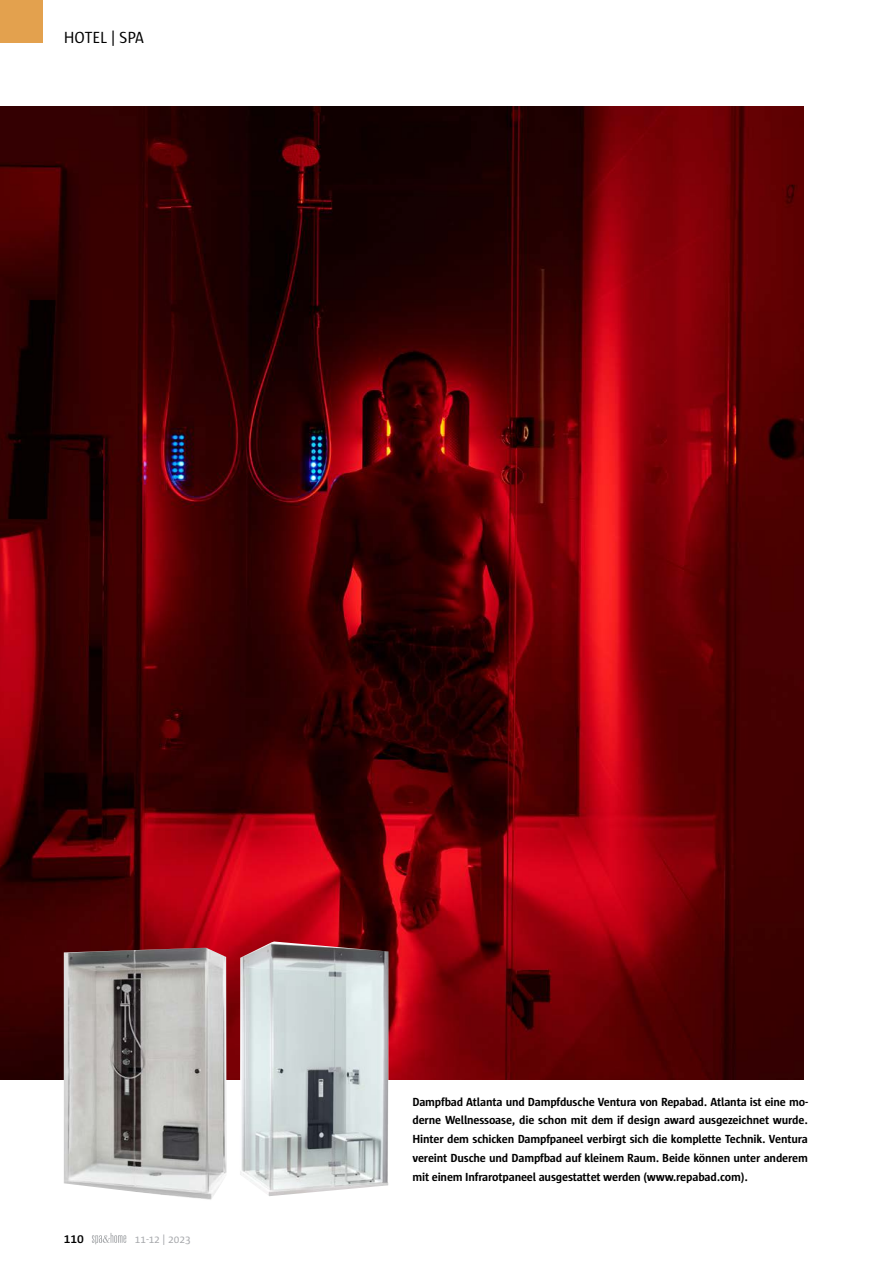
<style>
.page{position:relative;width:893px;height:1263px;background:#fff}
.page>*{position:absolute;margin:0;border:0;box-sizing:border-box;transform-origin:0 0}
.t1{font:16.5px "Sun";color:#000}
.t2{font:600 13.5px "Sun";color:#000}
.t3{font:700 12px/18.8px "Sun";letter-spacing:-.015em;color:#000;text-align:justify}
.t4{font:11.25px "Sun";color:#a7a9ac}
</style>
<div class="page">
<img style="left:0;top:106px;width:804px;height:973px">
<svg style="left:92px;top:1233px;width:34px;height:11px"></svg>
<div style="left:0;top:0;width:43px;height:43px;background:#e3a14e"></div>
<img style="left:64px;top:948px;width:163px;height:252px">
<img style="left:240px;top:941px;width:148px;height:255px">
<h1 class="t1" style="left:64px;top:28px;width:82px">HOTEL | SPA</h1>
<p class="t2" style="left:64px;top:1231px;width:22px">110</p>
<p class="t4" style="left:135px;top:1233px;width:57px">11-12 | 2023</p>
<p class="t3" style="left:412px;top:1092px;width:397px">Dampfbad Atlanta und Dampfdusche Ventura von Repabad. Atlanta ist eine mo&shy;derne Wellnessoase, die schon mit dem if design award ausgezeichnet wurde.<br>Hinter dem schicken Dampfpaneel verbirgt sich die komplette Technik. Ventura vereint Dusche und Dampfbad auf kleinem Raum. Beide können unter anderem mit einem Infrarotpaneel ausgestattet werden (www.repabad.com).</p>
</div>
